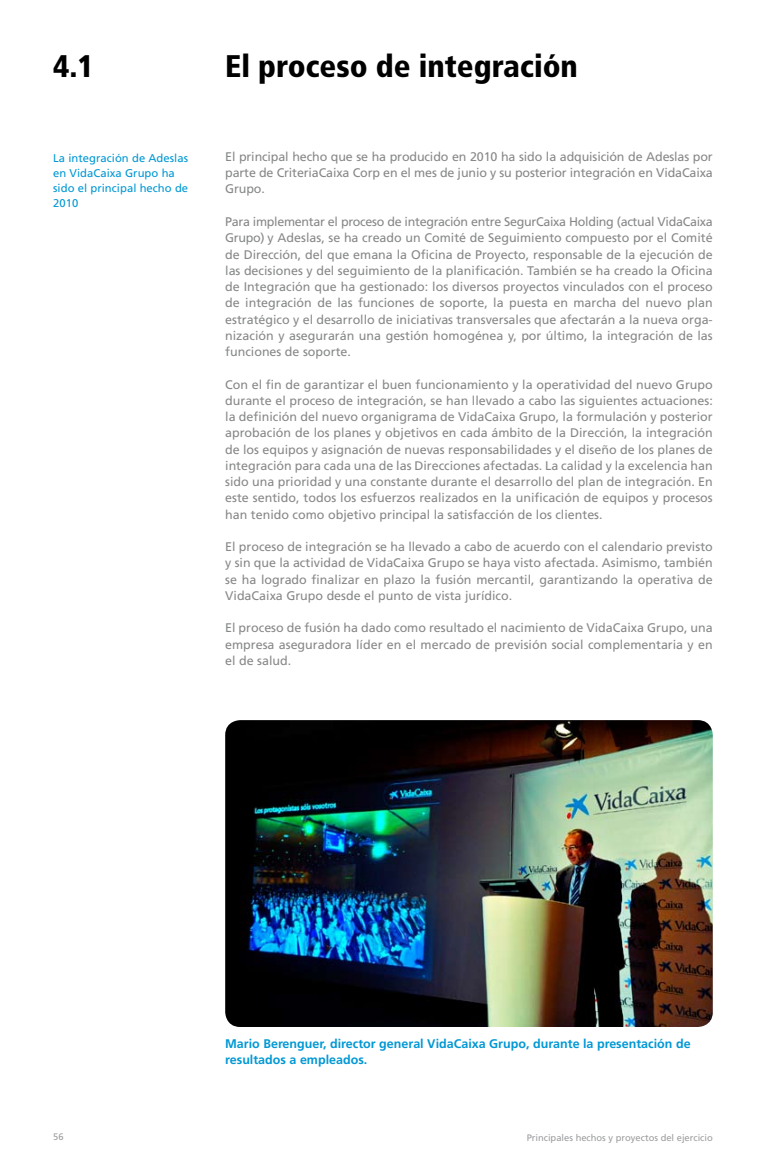
<style>
.page{position:relative;width:766px;height:1170px;background:#fff}
.page>*{position:absolute;margin:0;border:0;box-sizing:border-box;transform-origin:0 0}
.t1{font:900 condensed 31.25px "Frutiger LT Std";color:#000}
.t2{font:12.5px/16.2px "Frutiger LT Std";color:#878889;text-align:justify}
.t3{font:700 12.5px/16.2px "Frutiger LT Std";color:#0098d4}
.t4{font:11.25px/15px "Frutiger LT Std";letter-spacing:.005em;color:#0098d4}
.t5{font:9.38px "Frutiger LT Std";color:#9c9d9f}
</style>
<div class="page">
<img style="left:225px;top:720px;width:487px;height:306px;border-radius:15px">
<h1 class="t1" style="left:53px;top:47px;width:42px">4.1</h1>
<h1 class="t1" style="left:225px;top:47px;width:354px">El proceso de integración</h1>
<p class="t4" style="left:53px;top:150px;width:136px">La integración de Adeslas en VidaCaixa Grupo ha sido el principal hecho de<br>2010</p>
<p class="t2" style="left:225px;top:148px;width:489px">El principal hecho que se ha producido en 2010 ha sido la adquisición de Adeslas por parte de CriteriaCaixa Corp en el mes de junio y su posterior integración en VidaCaixa Grupo.</p>
<p class="t2" style="left:225px;top:213px;width:489px">Para implementar el proceso de integración entre SegurCaixa Holding (actual VidaCaixa Grupo) y Adeslas, se ha creado un Comité de Seguimiento compuesto por el Comité de Dirección, del que emana la Oficina de Proyecto, responsable de la ejecución de las decisiones y del seguimiento de la planificación. También se ha creado la Oficina de Integración que ha gestionado: los diversos proyectos vinculados con el proceso de integración de las funciones de soporte, la puesta en marcha del nuevo plan estratégico y el desarrollo de iniciativas transversales que afectarán a la nueva orga&shy;nización y asegurarán una gestión homogénea y, por último, la integración de las funciones de soporte.</p>
<p class="t2" style="left:225px;top:376px;width:489px">Con el fin de garantizar el buen funcionamiento y la operatividad del nuevo Grupo durante el proceso de integración, se han llevado a cabo las siguientes actuaciones: la definición del nuevo organigrama de VidaCaixa Grupo, la formulación y posterior aprobación de los planes y objetivos en cada ámbito de la Dirección, la integración de los equipos y asignación de nuevas responsabilidades y el diseño de los planes de integración para cada una de las Direcciones afectadas. La calidad y la excelencia han sido una prioridad y una constante durante el desarrollo del plan de integración. En este sentido, todos los esfuerzos realizados en la unificación de equipos y procesos han tenido como objetivo principal la satisfacción de los clientes.</p>
<p class="t2" style="left:225px;top:538px;width:489px">El proceso de integración se ha llevado a cabo de acuerdo con el calendario previsto y sin que la actividad de VidaCaixa Grupo se haya visto afectada. Asimismo, también se ha logrado finalizar en plazo la fusión mercantil, garantizando la operativa de VidaCaixa Grupo desde el punto de vista jurídico.</p>
<p class="t2" style="left:225px;top:620px;width:489px">El proceso de fusión ha dado como resultado el nacimiento de VidaCaixa Grupo, una empresa aseguradora líder en el mercado de previsión social complementaria y en el de salud.</p>
<p class="t3" style="left:225px;top:1035px;width:467px">Mario Berenguer, director general VidaCaixa Grupo, durante la presentación de resultados a empleados.</p>
<p class="t5" style="left:53px;top:1131px;width:12px">56</p>
<p class="t5" style="left:526px;top:1132px;width:187px">Principales hechos y proyectos del ejercicio</p>
</div>
